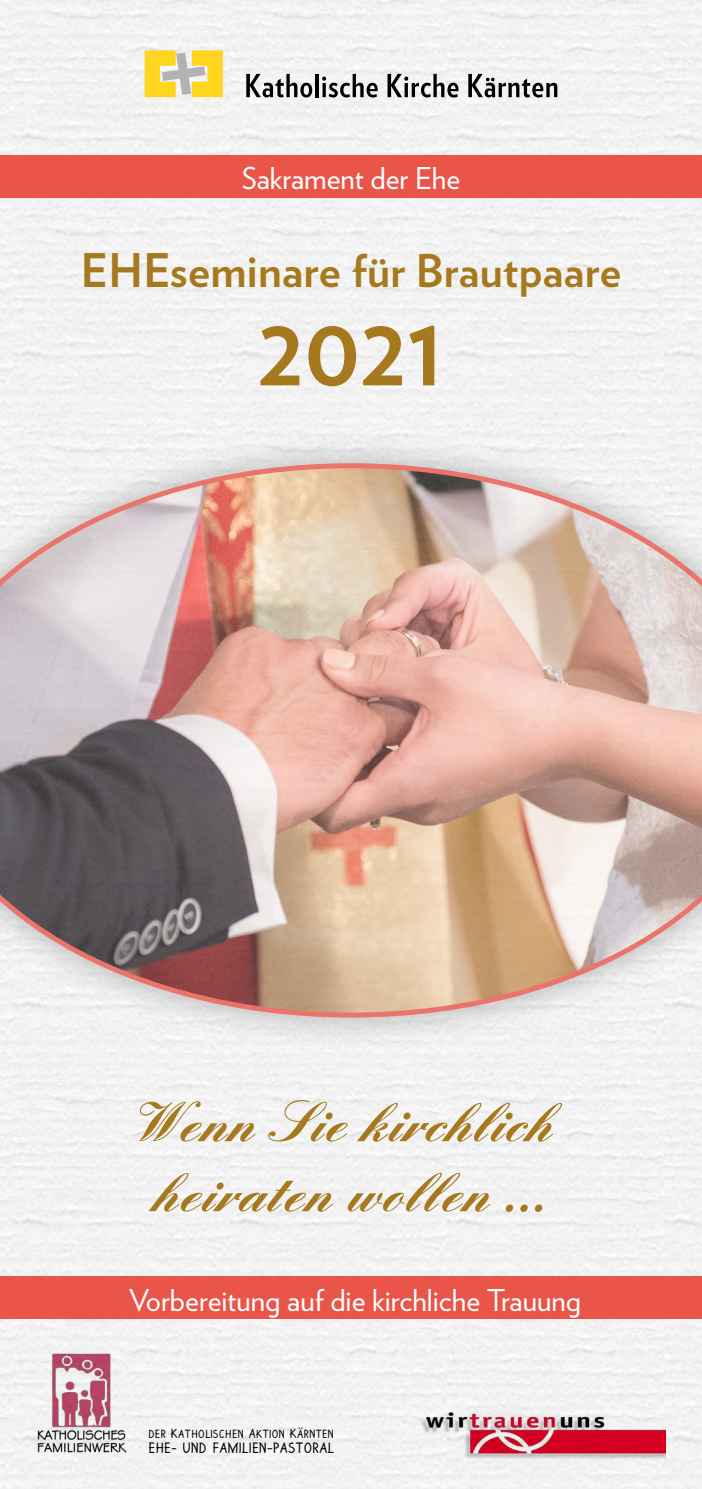
<style>
.page{position:relative;width:702px;height:1489px;background:#fff}
.page>*{position:absolute;margin:0;border:0;box-sizing:border-box;transform-origin:0 0}
.t1{font:700 100px "Verlag";color:#a6791f}
.t2{font:700 57.5px/70px "Englische Sch T";color:#a6791f;text-align:center}
.t3{font:700 45px "Verlag";letter-spacing:.005em;color:#a6791f}
.t4{font:30px "Verlag";color:#fff}
.t5{font:15px "Kinderkid";letter-spacing:.03em;color:#000;scale:1.07 1}
.t6{font:13.25px "Kinderkid";letter-spacing:.03em;color:#000;scale:1.07 1}
.s1{font-size:46.25px}
</style>
<div class="page">
<div style="left:0;top:0;width:702px;height:1488px;background:#f3f3f3"></div>
<svg style="left:145px;top:50px;width:78px;height:47px;background:#eed35e"></svg>
<svg style="left:246px;top:74px;width:66px;height:23px"></svg>
<hr style="left:315px;top:74px;width:4px;height:23px;background:#000">
<svg style="left:322px;top:74px;width:55px;height:23px"></svg>
<svg style="left:387px;top:74px;width:71px;height:23px"></svg>
<svg style="left:468px;top:74px;width:89px;height:23px"></svg>
<div style="left:35px;top:1348px;width:94px;height:117px;background:#f2f2f2"></div>
<img style="left:35px;top:1353px;width:94px;height:100px">
<div style="left:0;top:155px;width:702px;height:42px;background:#ea5549"></div>
<div style="left:0;top:1276px;width:702px;height:42px;background:#ea5549"></div>
<div style="left:144px;top:1428px;width:190px;height:24px;background:#f2f2f2"></div>
<img style="left:411px;top:1405px;width:254px;height:53px">
<div style="left:0;top:430px;width:702px;height:620px;background:#908d8d;opacity:.75"></div>
<img style="left:0;top:463px;width:702px;height:554px">
<p class="t4" style="left:242px;top:155px;width:220px">Sakrament der Ehe</p>
<h3 class="t3" style="left:81px;top:235px;width:542px"><span class="s1">EHEseminare</span> für Brautpaare</h3>
<h1 class="t1" style="left:257px;top:270px;width:188px">2021</h1>
<h2 class="t2" style="left:125px;top:1088px;width:428px">Wenn Sie kirchlich heiraten wollen …</h2>
<p class="t4" style="left:129px;top:1277px;width:453px">Vorbereitung auf die kirchliche Trauung</p>
<p class="t6" style="left:148px;top:1425px;width:175px">der Katholischen Aktion Kärnten</p>
<p class="t5" style="left:148px;top:1437px;width:175px">EHE- UND FAMILIEN-PASTORAL</p>
</div>
